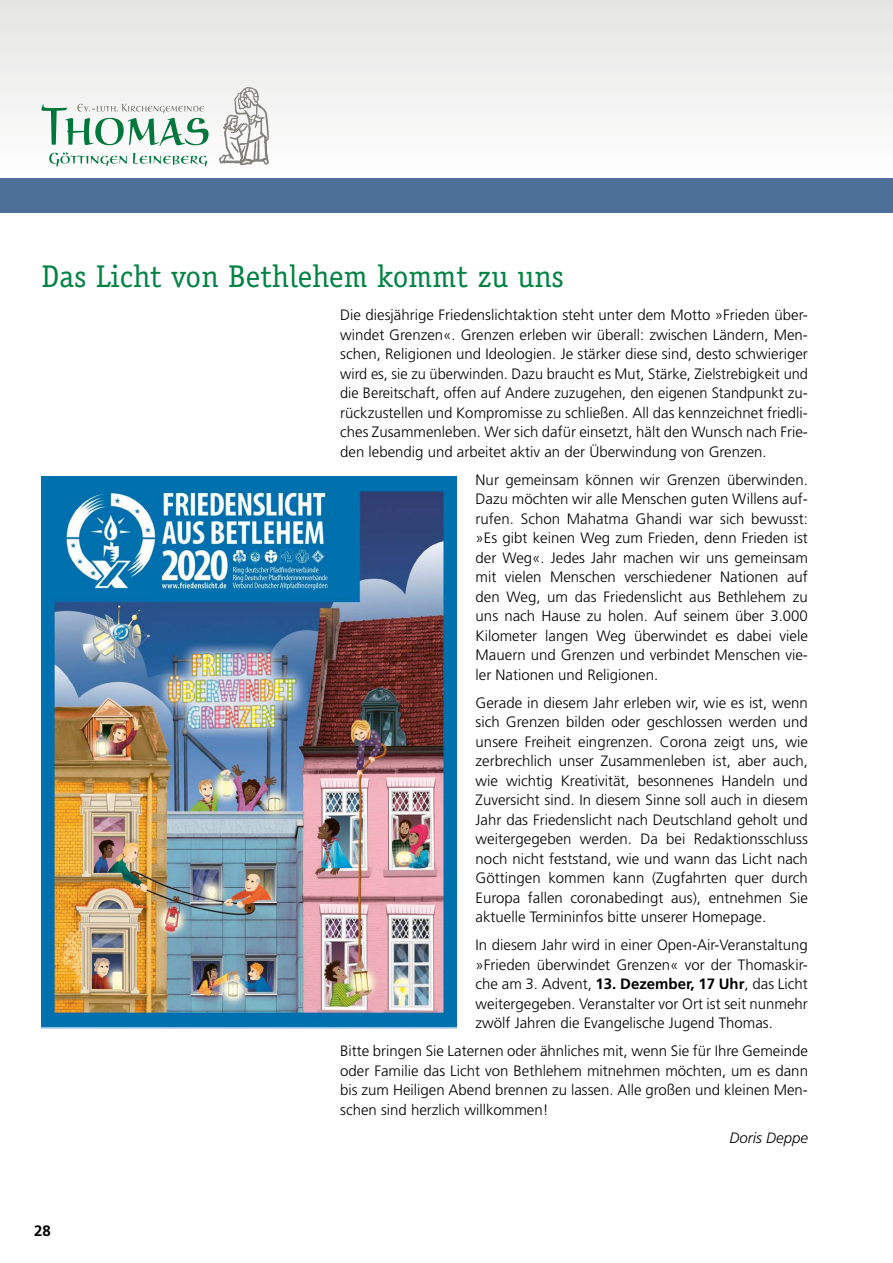
<style>
.page{position:relative;width:893px;height:1263px;background:#fff}
.page>*{position:absolute;margin:0;border:0;box-sizing:border-box;transform-origin:0 0}
.Head_21pt{font:31.5px "Officina Serif";color:#008344}
.Autor{font:300 15px/19.5px "Frutiger";color:#000;text-align:justify}
.Autor-2{font:italic 300 15px "Frutiger";color:#000}
.t1{font:700 15px "Frutiger";color:#000}
.s1{font-weight:700}
</style>
<div class="page">
<div style="left:0;top:0;width:893px;height:179px;background:linear-gradient(to bottom,#e4e4e4,#fff)"></div>
<div style="left:0;top:179px;width:893px;height:34px;background:#4c7098"></div>
<svg style="left:49px;top:152px;width:158px;height:15px"></svg>
<svg style="left:41px;top:104px;width:168px;height:42px"></svg>
<svg style="left:219px;top:87px;width:50px;height:78px"></svg>
<img style="left:42px;top:476px;width:415px;height:552px">
<p class="Head_21pt" style="left:42px;top:258px;width:524px">Das Licht von Bethlehem kommt zu uns</p>
<p class="t1" style="left:34px;top:1222px;width:18px">28</p>
<p class="Autor" style="left:340px;top:305px;width:469px">Die diesjährige Friedenslichtaktion steht unter dem Motto »Frieden über&shy;windet Grenzen«. Grenzen erleben wir überall: zwischen Ländern, Men&shy;schen, Religionen und Ideologien. Je stärker diese sind, desto schwieriger wird es, sie zu überwinden. Dazu braucht es Mut, Stärke, Zielstrebigkeit und die Bereitschaft, offen auf Andere zuzugehen, den eigenen Standpunkt zu&shy;rückzustellen und Kompromisse zu schließen. All das kennzeichnet friedli&shy;ches Zusammenleben. Wer sich dafür einsetzt, hält den Wunsch nach Frie&shy;den lebendig und arbeitet aktiv an der Überwindung von Grenzen.</p>
<p class="Autor" style="left:476px;top:470px;width:334px;text-align:left">Nur gemeinsam können wir Grenzen überwinden.<br>Dazu möchten wir alle Menschen guten Willens auf&shy;rufen. Schon Mahatma Ghandi war sich bewusst: »Es gibt keinen Weg zum Frieden, denn Frieden ist der Weg«. Jedes Jahr machen wir uns gemeinsam mit vielen Menschen verschiedener Nationen auf den Weg, um das Friedenslicht aus Bethlehem zu uns nach Hause zu holen. Auf seinem über 3. 000<br>Kilometer langen Weg überwindet es dabei viele Mauern und Grenzen und verbindet Menschen vie&shy;ler Nationen und Religionen.</p>
<p class="Autor" style="left:476px;top:693px;width:334px">Gerade in diesem Jahr erleben wir, wie es ist, wenn sich Grenzen bilden oder geschlossen werden und unsere Freiheit eingrenzen. Corona zeigt uns, wie zerbrechlich unser Zusammenleben ist, aber auch, wie wichtig Kreativität, besonnenes Handeln und Zuversicht sind. In diesem Sinne soll auch in diesem Jahr das Friedenslicht nach Deutschland geholt und weitergegeben werden. Da bei Redaktionsschluss noch nicht feststand, wie und wann das Licht nach Göttingen kommen kann (Zugfahrten quer durch Europa fallen coronabedingt aus), entnehmen Sie aktuelle Termininfos bitte unserer Homepage.</p>
<p class="Autor" style="left:476px;top:935px;width:334px">In diesem Jahr wird in einer Open-Air-Veranstaltung »Frieden überwindet Grenzen« vor der Thomaskir&shy;che am 3. Advent, <span class="s1">13. Dezember, 17 Uhr</span>, das Licht weitergegeben. Veranstalter vor Ort ist seit nunmehr zwölf Jahren die Evangelische Jugend Thomas.</p>
<p class="Autor" style="left:340px;top:1041px;width:469px">Bitte bringen Sie Laternen oder ähnliches mit, wenn Sie für Ihre Gemeinde oder Familie das Licht von Bethlehem mitnehmen möchten, um es dann bis zum Heiligen Abend brennen zu lassen. Alle großen und kleinen Men&shy;schen sind herzlich willkommen!</p>
<p class="Autor-2" style="left:730px;top:1129px;width:80px">Doris Deppe</p>
</div>
